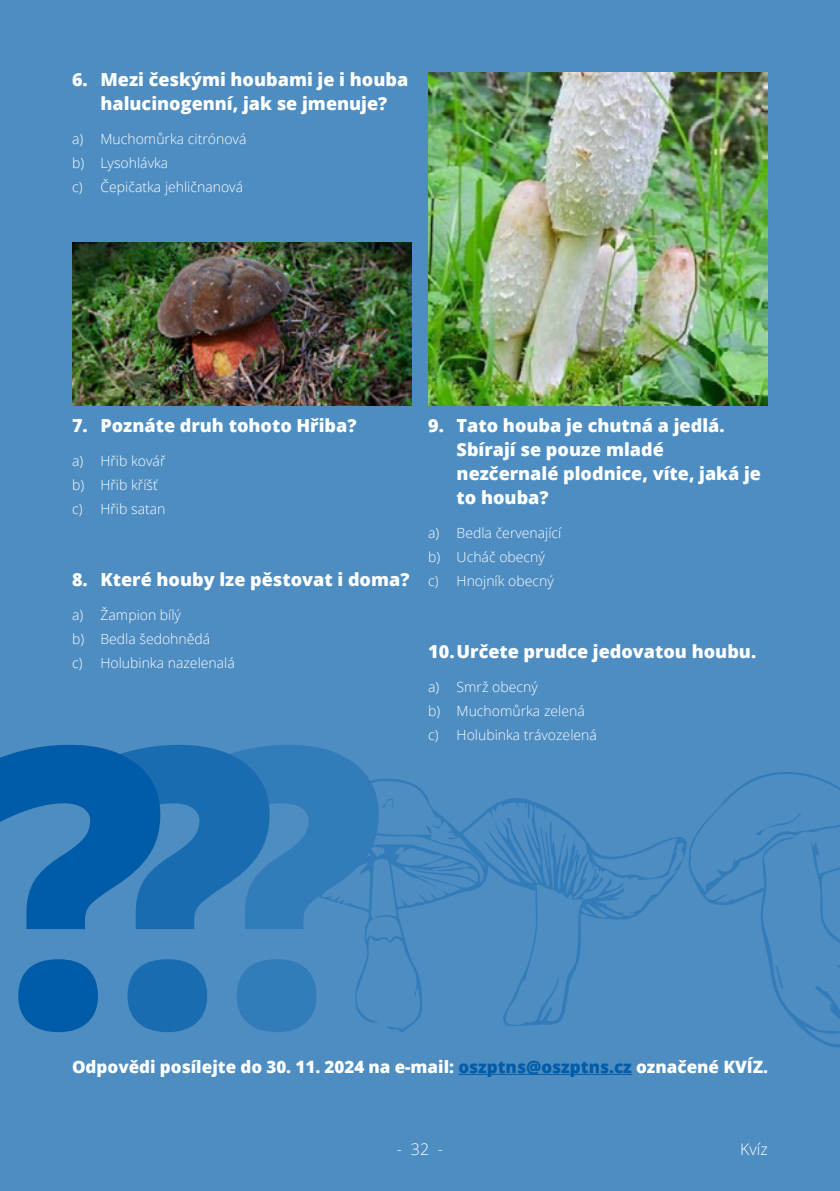
<style>
.page{position:relative;width:840px;height:1191px;background:#fff}
.page>*{position:absolute;margin:0;border:0;box-sizing:border-box;transform-origin:0 0}
.t1{font:800 18px/24px "Open Sans";color:#fff}
.t2{font:800 17px "Open Sans";color:#fff}
.t3{font:300 16px "Open Sans";color:#fff}
.t4{font:300 14px/24px "Open Sans";color:#fff}
.s1{color:#005ca8}
</style>
<div class="page">
<div style="left:0;top:0;width:839px;height:1191px;background:#4d8dc2"></div>
<hr style="left:458px;top:1074px;width:173px;height:1px;background:#005ca8">
<img style="left:428px;top:72px;width:339px;height:333px">
<img style="left:73px;top:242px;width:338px;height:164px">
<svg style="left:269px;top:745px;width:99px;height:287px;fill:#337cba"></svg>
<svg style="left:160px;top:745px;width:109px;height:287px;fill:#1a6cb1"></svg>
<svg style="left:0;top:745px;width:160px;height:287px"></svg>
<svg style="left:281px;top:777px;width:177px;height:255px"></svg>
<svg style="left:382px;top:798px;width:11px;height:12px"></svg>
<svg style="left:405px;top:870px;width:36px;height:20px"></svg>
<svg style="left:458px;top:798px;width:229px;height:228px"></svg>
<svg style="left:688px;top:772px;width:151px;height:276px"></svg>
<svg style="left:755px;top:813px;width:46px;height:22px"></svg>
<svg style="left:835px;top:948px;width:4px;height:59px"></svg>
<svg style="left:775px;top:966px;width:7px;height:22px"></svg>
<p class="t1" style="left:72px;top:66px;width:337px;text-align:center">6. Mezi českými houbami je i houba halucinogenní, jak se jmenuje?</p>
<p class="t4" style="left:72px;top:126px;width:176px">a) Muchomůrka citrónová b) Lysohlávka<br>c) Čepičatka jehličnanová</p>
<p class="t1" style="left:72px;top:412px;width:286px">7. Poznáte druh tohoto Hřiba?</p>
<p class="t4" style="left:72px;top:448px;width:95px">a) Hřib kovář b) Hřib kříšť c) Hřib satan</p>
<p class="t1" style="left:72px;top:566px;width:339px">8. Které houby lze pěstovat i doma?</p>
<p class="t4" style="left:72px;top:602px;width:164px">a) Žampion bílý<br>b) Bedla šedohnědá<br>c) Holubinka nazelenalá</p>
<p class="t1" style="left:456px;top:412px;width:306px;text-indent:-28px">9. Tato houba je chutná a jedlá.<br>Sbírají se pouze mladé nezčernalé plodnice, víte, jaká je to houba?</p>
<p class="t4" style="left:428px;top:520px;width:135px">a) Bedla červenající b) Ucháč obecný<br>c) Hnojník obecný</p>
<p class="t1" style="left:428px;top:638px;width:329px">10.Určete prudce jedovatou houbu.</p>
<p class="t4" style="left:428px;top:674px;width:170px">a) Smrž obecný<br>b) Muchomůrka zelená c) Holubinka trávozelená</p>
<p class="t2" style="left:72px;top:1054px;width:697px">Odpovědi posílejte do 30. 11. 2024 na e-mail: <span class="s1">oszptns@oszptns.cz</span> označené KVÍZ.</p>
<p class="t3" style="left:396px;top:1138px;width:48px">- 32 -</p>
<p class="t3" style="left:739px;top:1138px;width:29px">Kvíz</p>
</div>
